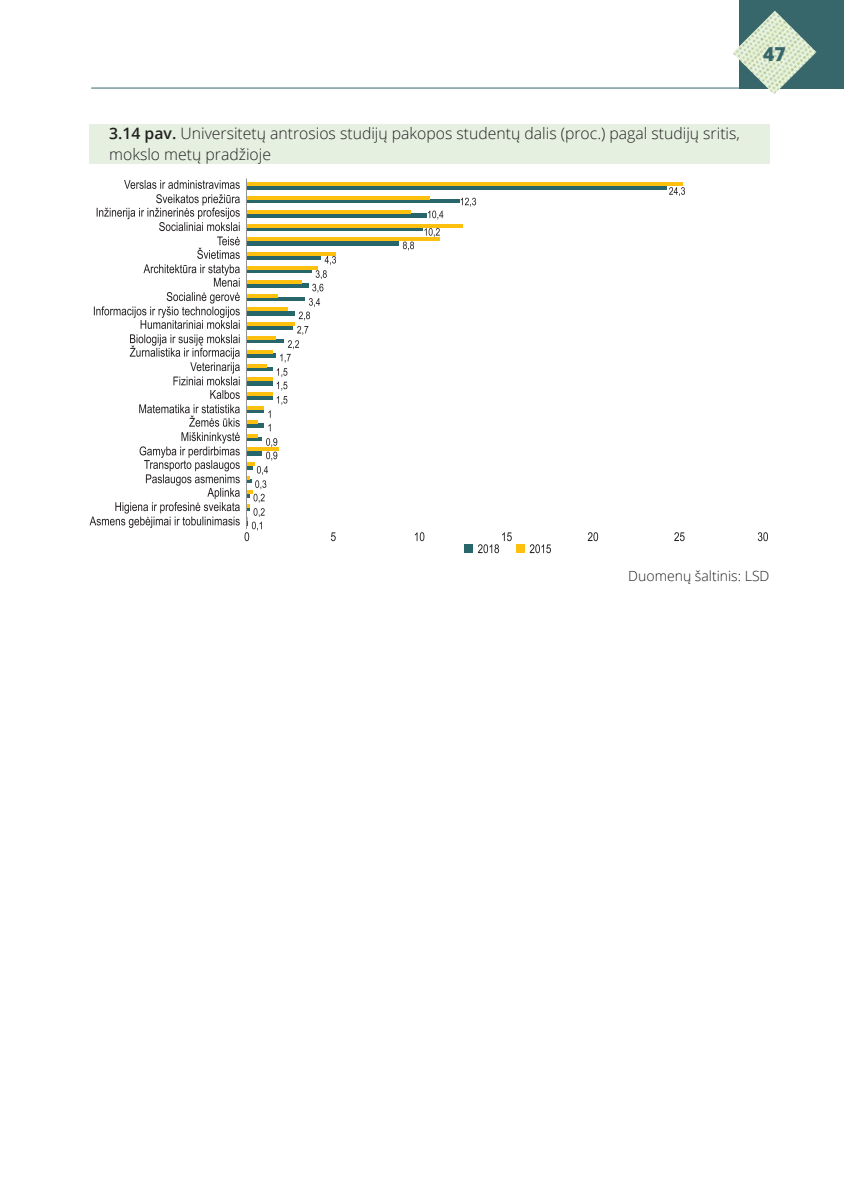
<style>
.page{position:relative;width:844px;height:1191px;background:#fff}
.page>*{position:absolute;margin:0;border:0;box-sizing:border-box;transform-origin:0 0}
.t1{font:800 19.25px "Open Sans";color:#38676b}
.t2{font:300 15.75px/21px "Open Sans";color:#231f20}
.t3{font:300 14px "Open Sans";color:#231f20}
.s1{font-weight:600}
</style>
<div class="page">
<hr style="left:91px;top:88px;width:752px;height:1px;background:#38676b">
<div style="left:739px;top:0;width:104px;height:88px;background:#38676b"></div>
<img style="left:732px;top:11px;width:84px;height:83px">
<div style="left:89px;top:124px;width:680px;height:40px;background:#e5f0e1"></div>
<hr style="left:246px;top:241px;width:153px;height:4px;background:#27666b">
<svg style="left:336px;top:227px;width:86px;height:4px"></svg>
<svg style="left:336px;top:213px;width:91px;height:4px"></svg>
<hr style="left:246px;top:200px;width:213px;height:3px;background:#27666b">
<div style="left:246px;top:185px;width:420px;height:5px;background:#27666b"></div>
<hr style="left:246px;top:238px;width:194px;height:3px;background:#fec00f">
<hr style="left:246px;top:224px;width:217px;height:3px;background:#fec00f">
<hr style="left:246px;top:210px;width:165px;height:3px;background:#fec00f">
<hr style="left:246px;top:196px;width:184px;height:4px;background:#fec00f">
<hr style="left:246px;top:182px;width:436px;height:3px;background:#fec00f">
<hr style="left:246px;top:179px;width:1px;height:350px;background:#939598">
<svg style="left:403px;top:241px;width:11px;height:9px"></svg>
<svg style="left:424px;top:228px;width:15px;height:9px"></svg>
<svg style="left:428px;top:210px;width:15px;height:10px"></svg>
<svg style="left:460px;top:198px;width:16px;height:9px"></svg>
<svg style="left:669px;top:187px;width:15px;height:9px"></svg>
<svg style="left:415px;top:532px;width:9px;height:9px"></svg>
<svg style="left:587px;top:532px;width:11px;height:9px"></svg>
<svg style="left:674px;top:532px;width:10px;height:9px"></svg>
<svg style="left:757px;top:532px;width:10px;height:9px"></svg>
<svg style="left:90px;top:180px;width:246px;height:361px"></svg>
<div style="left:465px;top:544px;width:8px;height:9px;background:#27666b"></div>
<div style="left:516px;top:544px;width:8px;height:9px;background:#fec00f"></div>
<svg style="left:477px;top:532px;width:34px;height:21px"></svg>
<svg style="left:529px;top:544px;width:22px;height:9px"></svg>
<p class="t1" style="left:763px;top:39px;width:24px">47</p>
<p class="t2" style="left:109px;top:123px;width:632px"><span class="s1">3.14 pav.</span> Universitetų antrosios studijų pakopos studentų dalis (proc.) pagal studijų sritis, mokslo metų pradžioje</p>
<p class="t3" style="left:628px;top:566px;width:143px">Duomenų šaltinis: LSD</p>
</div>
